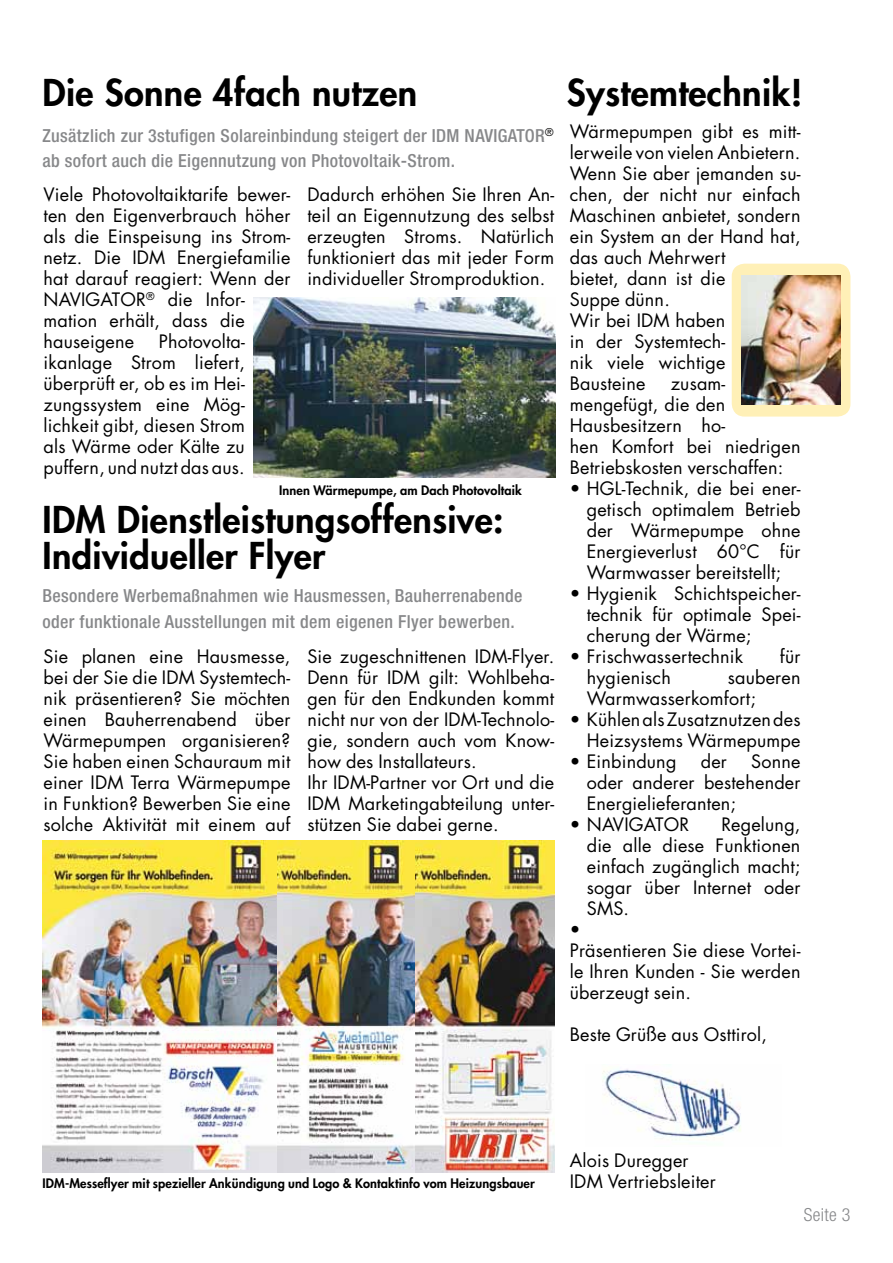
<style>
.page{position:relative;width:893px;height:1263px;background:#fff}
.page>*{position:absolute;margin:0;border:0;box-sizing:border-box;transform-origin:0 0}
.t1{font:800 36px/36px "Futura Std";letter-spacing:.01em;color:#000}
.t2{font:18px/21px "Futura Std";letter-spacing:.01em;color:#000}
.t3{font:500 condensed 18px/25.5px "Helvetica Neue";letter-spacing:.02em;color:#87888a}
.t4{font:300 condensed 18px "Helvetica Neue";letter-spacing:.02em;color:#87888a}
.t5{font:800 12.75px "Futura Std";letter-spacing:.01em;color:#000}
</style>
<div class="page">
<img style="left:602px;top:1069px;width:139px;height:71px">
<div style="left:732px;top:264px;width:118px;height:153px;background:#fff0b7;border-radius:13px"></div>
<img style="left:741px;top:275px;width:99px;height:130px">
<img style="left:414px;top:841px;width:140px;height:331px">
<img style="left:180px;top:840px;width:234px;height:332px">
<img style="left:43px;top:841px;width:234px;height:331px">
<img style="left:253px;top:297px;width:302px;height:180px">
<h1 class="t1" style="left:43px;top:75px;width:376px">Die Sonne 4fach nutzen</h1>
<p class="t3" style="left:43px;top:122px;width:513px">Zusätzlich zur 3stufigen Solareinbindung steigert der IDM NAVIGATOR<sup>® </sup>ab sofort auch die Eigennutzung von Photovoltaik-Strom.</p>
<p class="t2" style="left:44px;top:184px;width:248px">Viele Photovoltaiktarife bewer&shy;ten den Eigenverbrauch höher als die Einspeisung ins Strom&shy;netz. Die IDM Energiefamilie hat darauf reagiert: Wenn der<br>NAVIGATOR<sup>®</sup> die Infor&shy;mation erhält, dass die hauseigene</p>
<p class="t2" style="left:44px;top:331px;width:203px;text-align:justify;text-indent:115px">Photovolta&shy;ikanlage Strom liefert, überprüft er, ob es im Hei&shy;zungssystem eine Mög&shy;lichkeit gibt, diesen Strom als Wärme oder Kälte zu puffern, und nutzt das aus.</p>
<p class="t2" style="left:307px;top:184px;width:248px;text-align:justify">Dadurch erhöhen Sie Ihren An&shy;teil an Eigennutzung des selbst erzeugten Stroms. Natürlich funktioniert das mit jeder Form individueller Stromproduktion.</p>
<p class="t5" style="left:279px;top:482px;width:244px">Innen Wärmepumpe, am Dach Photovoltaik</p>
<h1 class="t1" style="left:43px;top:502px;width:463px">IDM Dienstleistungsoffensive:<br>Individueller Flyer</h1>
<p class="t3" style="left:43px;top:583px;width:482px">Besondere Werbemaßnahmen wie Hausmessen, Bauherrenabende oder funktionale Ausstellungen mit dem eigenen Flyer bewerben.</p>
<p class="t2" style="left:44px;top:646px;width:248px;text-align:justify">Sie planen eine Hausmesse, bei der Sie die IDM Systemtech&shy;nik präsentieren? Sie möchten einen Bauherrenabend über Wärmepumpen organisieren?<br>Sie haben einen Schauraum mit einer IDM Terra Wärmepumpe in Funktion? Bewerben Sie eine solche Aktivität mit einem auf</p>
<p class="t2" style="left:307px;top:646px;width:248px">Sie zugeschnittenen IDM-Flyer.<br>Denn für IDM gilt: Wohlbeha&shy;gen für den Endkunden kommt nicht nur von der IDM-Technolo&shy;gie, sondern auch vom Know&shy;how des Installateurs.<br>Ihr IDM-Partner vor Ort und die<br>IDM Marketingabteilung unter&shy;stützen Sie dabei gerne.</p>
<h1 class="t1" style="left:567px;top:75px;width:237px">Systemtechnik!</h1>
<p class="t2" style="left:570px;top:121px;width:232px">Wärmepumpen gibt es mitt&shy;lerweile von vielen Anbietern.<br>Wenn Sie aber jemanden su&shy;chen, der nicht nur einfach<br>Maschinen anbietet, sondern ein System an der Hand hat, das auch Mehrwert<br>bietet, dann ist die<br>Suppe dünn.<br>Wir bei IDM haben<br>in der Systemtech-<br>nik viele wichtige<br>Bausteine</p>
<p class="t2" style="left:570px;top:373px;width:232px;text-indent:101px">zusam&shy;mengefügt, die den<br>Hausbesitzern ho-<br>hen Komfort bei niedrigen<br>Betriebskosten verschaffen:</p>
<p class="t2" style="left:587px;top:478px;width:215px;text-align:justify;text-indent:-17px">• HGL-Technik, die bei ener&shy;getisch optimalem Betrieb der Wärmepumpe ohne Energieverlust 60°C für Warmwasser bereitstellt;</p>
<p class="t2" style="left:587px;top:583px;width:215px;text-align:justify;text-indent:-17px">• Hygienik Schichtspeicher&shy;technik für optimale Spei&shy;cherung der Wärme;</p>
<p class="t2" style="left:570px;top:646px;width:175px">• Frischwassertechnik</p>
<p class="t2" style="left:780px;top:646px;width:22px">für</p>
<p class="t2" style="left:587px;top:667px;width:86px">hygienisch</p>
<p class="t2" style="left:587px;top:667px;width:215px;text-indent:141px">sauberen<br>Warmwasserkomfort;</p>
<p class="t2" style="left:570px;top:709px;width:232px;text-align:right">• Kühlen als Zusatznutzen des<br>Heizsystems Wärmepumpe</p>
<p class="t2" style="left:570px;top:751px;width:108px">• Einbindung</p>
<p class="t2" style="left:701px;top:751px;width:28px">der</p>
<p class="t2" style="left:587px;top:751px;width:215px;text-align:justify;text-indent:164px">Sonne oder anderer bestehender Energielieferanten;</p>
<p class="t2" style="left:570px;top:814px;width:121px">• NAVIGATOR</p>
<p class="t2" style="left:587px;top:814px;width:215px;text-align:justify;text-indent:135px">Regelung, die alle diese Funktionen einfach zugänglich macht; sogar über Internet oder SMS.</p>
<p class="t2" style="left:570px;top:919px;width:232px">•<br>Präsentieren Sie diese Vortei&shy;le Ihren Kunden - Sie werden überzeugt sein.</p>
<p class="t2" style="left:570px;top:1024px;width:199px">Beste Grüße aus Osttirol,</p>
<p class="t5" style="left:43px;top:1175px;width:494px">IDM-Messeflyer mit spezieller Ankündigung und Logo &amp; Kontaktinfo vom Heizungsbauer</p>
<p class="t2" style="left:570px;top:1150px;width:147px">Alois Duregger<br>IDM Vertriebsleiter</p>
<p class="t4" style="left:804px;top:1204px;width:48px">Seite 3</p>
</div>
